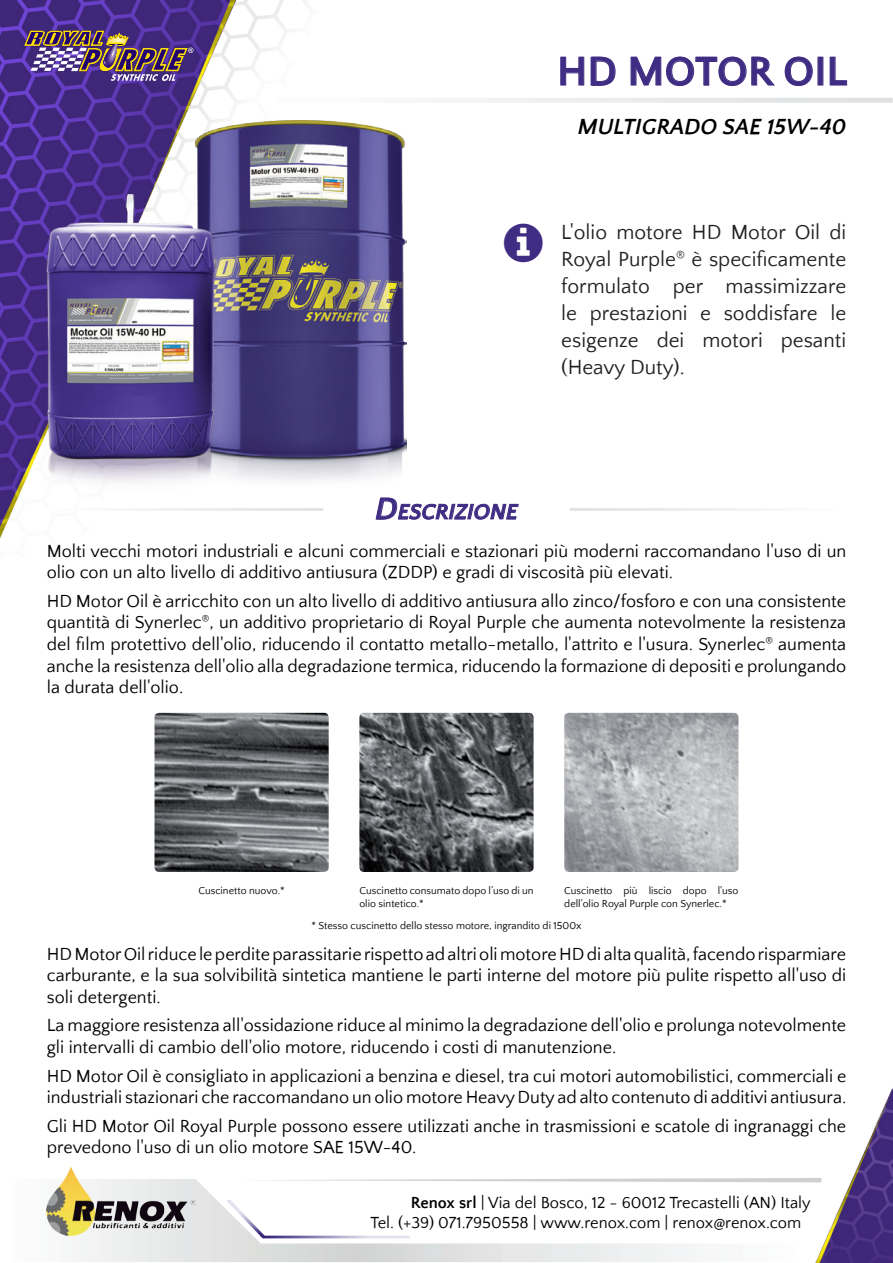
<style>
.page{position:relative;width:893px;height:1263px;background:#fff}
.page>*{position:absolute;margin:0;border:0;box-sizing:border-box;transform-origin:0 0}
.t1{font:700 42px "Quattrocento Sans";color:#3f2d83}
.t2{font:italic 700 22.5px "Quattrocento Sans";color:#000}
.t3{font:italic 700 22.05px "Quattrocento Sans";color:#3f2d83}
.t4{font:21px/27px "Quattrocento Sans";color:#231f20;text-align:justify}
.t5{font:18px/21.6px "Quattrocento Sans";color:#000}
.t6{font:16.5px/19.8px "Quattrocento Sans";color:#000}
.t7{font:10.5px/12.6px "Quattrocento Sans";color:#000}
.s1{font-size:31.5px}
.s2{font-weight:700}
</style>
<div class="page">
<svg style="left:46px;top:1180px;width:753px;height:82px"></svg>
<svg style="left:235px;top:1178px;width:580px;height:4px"></svg>
<img style="left:47px;top:1166px;width:149px;height:70px">
<svg style="left:445px;top:98px;width:448px;height:5px"></svg>
<img style="left:815px;top:1088px;width:78px;height:175px">
<img style="left:226px;top:1201px;width:188px;height:39px">
<img style="left:0;top:0;width:308px;height:539px">
<svg style="left:23px;top:30px;width:170px;height:51px;background:#6e5578"></svg>
<svg style="left:47px;top:508px;width:276px;height:3px"></svg>
<svg style="left:570px;top:508px;width:184px;height:3px"></svg>
<svg style="left:376px;top:498px;width:143px;height:22px"></svg>
<img style="left:192px;top:120px;width:214px;height:368px">
<img style="left:155px;top:713px;width:174px;height:159px">
<img style="left:359px;top:713px;width:175px;height:159px">
<img style="left:564px;top:713px;width:174px;height:159px">
<img style="left:47px;top:195px;width:169px;height:299px">
<svg style="left:560px;top:57px;width:24px;height:28px"></svg>
<svg style="left:591px;top:57px;width:24px;height:29px"></svg>
<svg style="left:631px;top:57px;width:144px;height:29px"></svg>
<svg style="left:785px;top:57px;width:28px;height:29px"></svg>
<svg style="left:830px;top:57px;width:17px;height:28px"></svg>
<h1 class="t1" style="left:557px;top:49px;width:292px">HD MOTOR OIL</h1>
<p class="t2" style="left:578px;top:115px;width:270px">MULTIGRADO SAE 15W-40</p>
<p class="t4" style="left:561px;top:219px;width:286px">L'olio motore HD Motor Oil di Royal Purple<sup>®</sup> è specificamente formulato per massimizzare le prestazioni e soddisfare le esigenze dei motori pesanti (Heavy Duty).</p>
<p class="t3" style="left:375px;top:500px;width:144px"><span class="s1">D</span>ESCRIZIONE</p>
<p class="t5" style="left:47px;top:540px;width:801px">Molti vecchi motori industriali e alcuni commerciali e stazionari più moderni raccomandano l'uso di un olio con un alto livello di additivo antiusura (ZDDP) e gradi di viscosità più elevati.</p>
<p class="t5" style="left:47px;top:591px;width:801px;text-align:justify">HD Motor Oil è arricchito con un alto livello di additivo antiusura allo zinco/fosforo e con una consistente quantità di Synerlec<sup>®</sup>, un additivo proprietario di Royal Purple che aumenta notevolmente la resistenza del film protettivo dell'olio, riducendo il contatto metallo-metallo, l'attrito e l'usura. Synerlec<sup>®</sup> aumenta anche la resistenza dell'olio alla degradazione termica, riducendo la formazione di depositi e prolungando la durata dell'olio.</p>
<p class="t7" style="left:198px;top:885px;width:88px">Cuscinetto nuovo.*</p>
<p class="t7" style="left:359px;top:885px;width:176px">Cuscinetto consumato dopo l’uso di un olio sintetico.*</p>
<p class="t7" style="left:564px;top:885px;width:176px">Cuscinetto più liscio dopo l'uso dell'olio Royal Purple con Synerlec.*</p>
<p class="t7" style="left:311px;top:920px;width:272px">* Stesso cuscinetto dello stesso motore, ingrandito di 1500x</p>
<p class="t5" style="left:47px;top:943px;width:801px;text-align:justify">HD Motor Oil riduce le perdite parassitarie rispetto ad altri oli motore HD di alta qualità, facendo risparmiare carburante, e la sua solvibilità sintetica mantiene le parti interne del motore più pulite rispetto all'uso di soli detergenti.</p>
<p class="t5" style="left:47px;top:1015px;width:801px">La maggiore resistenza all'ossidazione riduce al minimo la degradazione dell'olio e prolunga notevolmente gli intervalli di cambio dell'olio motore, riducendo i costi di manutenzione.</p>
<p class="t5" style="left:47px;top:1065px;width:801px">HD Motor Oil è consigliato in applicazioni a benzina e diesel, tra cui motori automobilistici, commerciali e industriali stazionari che raccomandano un olio motore Heavy Duty ad alto contenuto di additivi antiusura.</p>
<p class="t5" style="left:47px;top:1116px;width:801px">Gli HD Motor Oil Royal Purple possono essere utilizzati anche in trasmissioni e scatole di ingranaggi che prevedono l'uso di un olio motore SAE 15W-40.</p>
<p class="t6" style="left:370px;top:1193px;width:442px;text-indent:40px"><span class="s2">Renox srl</span> | Via del Bosco, 12 - 60012 Trecastelli (AN) Italy<br>Tel. (+39) 071.7950558 | www.renox.com | renox@renox.com</p>
</div>
